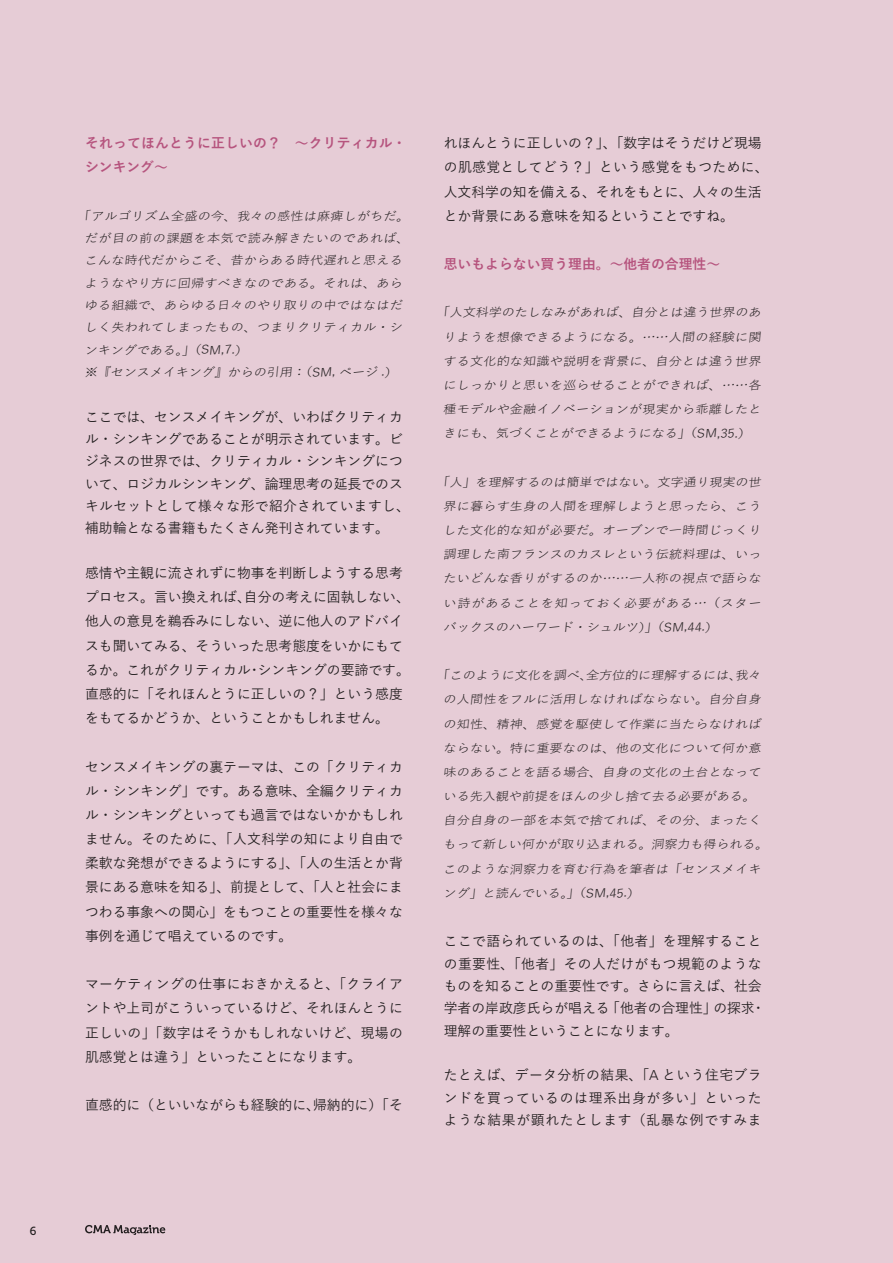
<style>
.page{position:relative;width:893px;height:1263px;background:#e6ccd6}
.page>*{position:absolute;margin:0;border:0;box-sizing:border-box;transform-origin:0 0}
.t1{font:500 13.8px/24.2px "Yu Gothic";color:#231f20}
.t2{font:700 13.8px/24.2px "Yu Gothic";color:#b6547e}
.t3{font:11.7px "Museo 500";color:#231f20}
.t4{font:italic 11.55px "Yu Gothic";color:#231f20;scale:1.14 1}
.s1{font-family:"Frutiger LT Pro";font-weight:300;font-size:14.25px}
</style>
<div class="page">
<hr style="left:892px;top:0;width:1px;height:1263px;background:#dec2cd">
<svg style="left:85px;top:1225px;width:80px;height:10px"></svg>
<p class="t3" style="left:30px;top:1224px;width:8px">6</p>
<p class="t2" style="left:85px;top:131px;width:323px">それってほんとうに正しいの？　～クリティカル・シンキング～</p>
<p class="t4" style="left:78px;top:220px;width:292px;rotate:-5deg">「アルゴリズム全盛の今、我々の感性は麻痺しがちだ。</p>
<p class="t4" style="left:84px;top:242px;width:285px;rotate:-5deg">だが目の前の課題を本気で読み解きたいのであれば、</p>
<p class="t4" style="left:84px;top:264px;width:279px;rotate:-5deg">こんな時代だからこそ、昔からある時代遅れと思える</p>
<p class="t4" style="left:84px;top:286px;width:279px;rotate:-5deg">ようなやり方に回帰すべきなのである。それは、あら</p>
<p class="t4" style="left:84px;top:308px;width:279px;rotate:-5deg">ゆる組織で、あらゆる日々のやり取りの中ではなはだ</p>
<p class="t4" style="left:84px;top:331px;width:279px;rotate:-5deg">しく失われてしまったもの、つまりクリティカル・シ</p>
<p class="t4" style="left:84px;top:348px;width:144px;rotate:-5deg">ンキングである。」（SM,7.）</p>
<p class="t4" style="left:84px;top:376px;width:275px;rotate:-5deg">※『センスメイキング』からの引用：（SM, ページ .）</p>
<p class="t1" style="left:85px;top:404px;width:326px;line-height:22.4px">ここでは、センスメイキングが、いわばクリティカル・シンキングであることが明示されています。ビジネスの世界では、クリティカル・シンキングについて、ロジカルシンキング、論理思考の延長でのスキルセットとして様々な形で紹介されていますし、補助輪となる書籍もたくさん発刊されています。</p>
<p class="t1" style="left:85px;top:559px;width:326px">感情や主観に流されずに物事を判断しようする思考プロセス。言い換えれば、自分の考えに固執しない、他人の意見を鵜呑みにしない、逆に他人のアドバイスも聞いてみる、そういった思考態度をいかにもてるか。これがクリティカル・シンキングの要諦です。直感的に「それほんとうに正しいの？」という感度をもてるかどうか、ということかもしれません。</p>
<p class="t1" style="left:85px;top:752px;width:319px;text-align:justify">センスメイキングの裏テーマは、この「クリティカル・シンキング」です。ある意味、全編クリティカル・シンキングといっても過言ではないかかもしれません。そのために、「人文科学の知により自由で柔軟な発想ができるようにする」、「人の生活とか背景にある意味を知る」、前提として、「人と社会にまつわる事象への関心」をもつことの重要性を様々な事例を通じて唱えているのです。</p>
<p class="t1" style="left:85px;top:970px;width:319px;text-align:justify">マーケティングの仕事におきかえると、「クライアントや上司がこういっているけど、それほんとうに正しいの」「数字はそうかもしれないけど、現場の肌感覚とは違う」といったことになります。</p>
<p class="t1" style="left:85px;top:1091px;width:319px">直感的に（といいながらも経験的に、帰納的に）「そ</p>
<p class="t1" style="left:444px;top:129px;width:326px">れほんとうに正しいの？」、「数字はそうだけど現場の肌感覚としてどう？」という感覚をもつために、人文科学の知を備える、それをもとに、人々の生活とか背景にある意味を知るということですね。</p>
<p class="t2" style="left:444px;top:252px;width:278px">思いもよらない買う理由。～他者の合理性～</p>
<p class="t4" style="left:436px;top:316px;width:285px;rotate:-5deg">「人文科学のたしなみがあれば、自分とは違う世界のあ</p>
<p class="t4" style="left:443px;top:340px;width:279px;rotate:-5deg">りようを想像できるようになる。……人間の経験に関</p>
<p class="t4" style="left:443px;top:364px;width:279px;rotate:-5deg">する文化的な知識や説明を背景に、自分とは違う世界</p>
<p class="t4" style="left:443px;top:388px;width:279px;rotate:-5deg">にしっかりと思いを巡らせることができれば、……各</p>
<p class="t4" style="left:443px;top:412px;width:279px;rotate:-5deg">種モデルや金融イノベーションが現実から乖離したと</p>
<p class="t4" style="left:443px;top:438px;width:270px;rotate:-5deg">きにも、気づくことができるようになる」（SM,35.）</p>
<p class="t4" style="left:436px;top:485px;width:285px;rotate:-5deg">「人」を理解するのは簡単ではない。文字通り現実の世</p>
<p class="t4" style="left:443px;top:509px;width:279px;rotate:-5deg">界に暮らす生身の人間を理解しようと思ったら、こう</p>
<p class="t4" style="left:443px;top:533px;width:279px;rotate:-5deg">した文化的な知が必要だ。オーブンで一時間じっくり</p>
<p class="t4" style="left:443px;top:558px;width:279px;rotate:-5deg">調理した南フランスのカスレという伝統料理は、いっ</p>
<p class="t4" style="left:443px;top:582px;width:279px;rotate:-5deg">たいどんな香りがするのか……一人称の視点で語らな</p>
<p class="t4" style="left:443px;top:606px;width:279px;rotate:-5deg">い詩があることを知っておく必要がある…（スター</p>
<p class="t4" style="left:443px;top:630px;width:242px;rotate:-5deg">バックスのハーワード・シュルツ）」（SM,44.）</p>
<p class="t4" style="left:436px;top:679px;width:285px;rotate:-5deg">「このように文化を調べ、全方位的に理解するには、我々</p>
<p class="t4" style="left:443px;top:703px;width:279px;rotate:-5deg">の人間性をフルに活用しなければならない。自分自身</p>
<p class="t4" style="left:443px;top:727px;width:279px;rotate:-5deg">の知性、精神、感覚を駆使して作業に当たらなければ</p>
<p class="t4" style="left:443px;top:751px;width:279px;rotate:-5deg">ならない。特に重要なのは、他の文化について何か意</p>
<p class="t4" style="left:443px;top:775px;width:279px;rotate:-5deg">味のあることを語る場合、自身の文化の土台となって</p>
<p class="t4" style="left:443px;top:799px;width:274px;rotate:-5deg">いる先入観や前提をほんの少し捨て去る必要がある。</p>
<p class="t4" style="left:443px;top:824px;width:279px;rotate:-5deg">自分自身の一部を本気で捨てれば、その分、まったく</p>
<p class="t4" style="left:443px;top:848px;width:285px;rotate:-5deg">もって新しい何かが取り込まれる。洞察力も得られる。</p>
<p class="t4" style="left:443px;top:872px;width:279px;rotate:-5deg">このような洞察力を育む行為を筆者は「センスメイキ</p>
<p class="t4" style="left:443px;top:893px;width:173px;rotate:-5deg">ング」と読んでいる。」（SM,45.）</p>
<p class="t1" style="left:444px;top:928px;width:323px;line-height:22.4px">ここで語られているのは、「他者」を理解することの重要性、「他者」その人だけがもつ規範のようなものを知ることの重要性です。さらに言えば、社会学者の岸政彦氏らが唱える「他者の合理性」の探求・理解の重要性ということになります。</p>
<p class="t1" style="left:444px;top:1062px;width:319px;line-height:22.4px;text-align:justify">たとえば、データ分析の結果、「<span class="s1">A</span> という住宅ブランドを買っているのは理系出身が多い」といったような結果が顕れたとします（乱暴な例ですみま</p>
</div>
